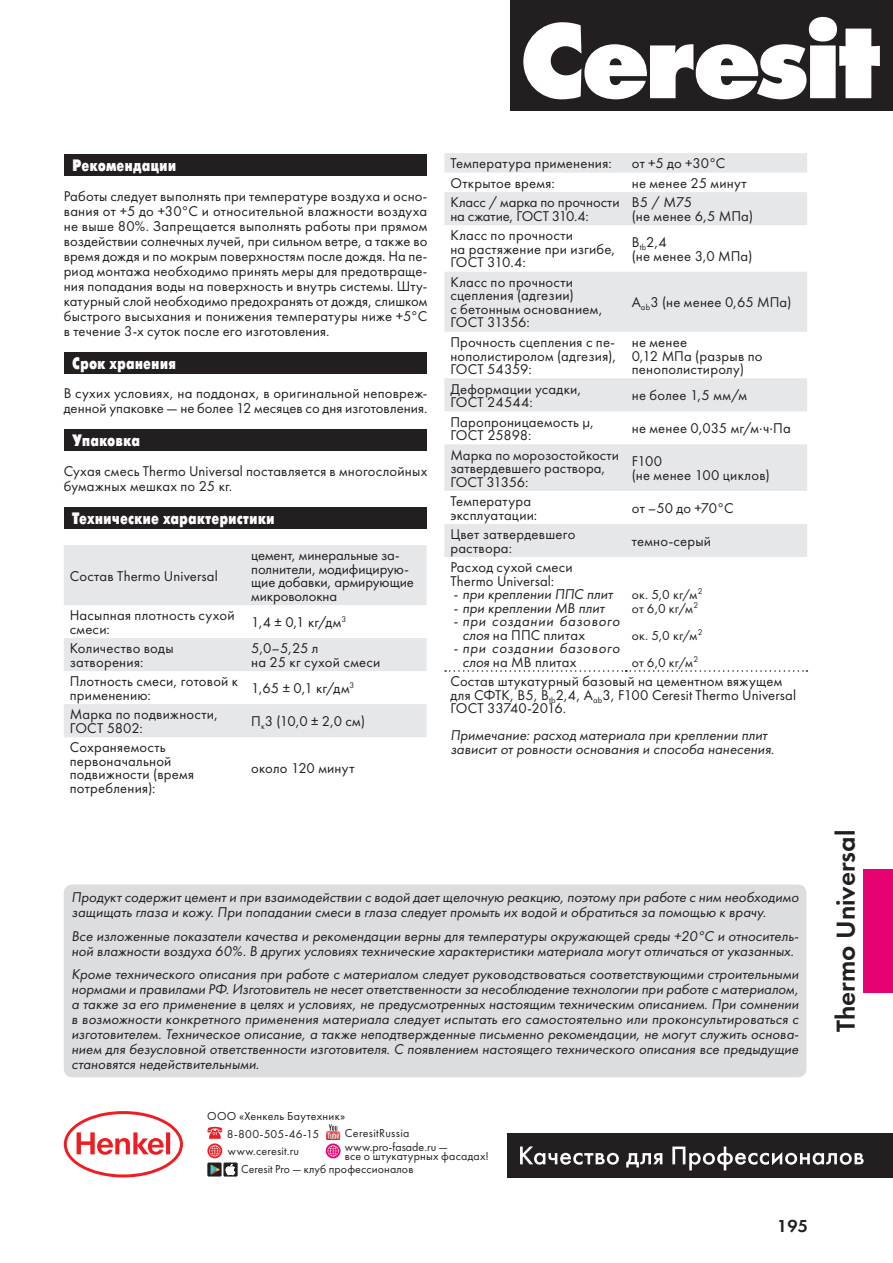
<style>
.page{position:relative;width:893px;height:1263px;background:#fff}
.page>*{position:absolute;margin:0;border:0;box-sizing:border-box;transform-origin:0 0}
.t1{font:27px "Futura Demi C";color:#231f20}
.t2{font:18px "Futura Demi C";color:#231f20}
.t3{font:16.5px "Futura Futuris Cond Extra Bold C";color:#fff}
.t4{font:14.7px/13.5px "Futura Book C";letter-spacing:.015em;color:#231f20}
.t5{font:italic 14.7px/15px "Futura Book C";letter-spacing:.005em;color:#231f20}
.t6{font:14.7px/13.5px "Futura Book C";letter-spacing:-.005em;color:#231f20}
.t7{font:italic 14.7px/13.5px "Futura Book C";letter-spacing:.03em;color:#231f20}
.t8{font:13.5px/13.5px "Futura Book C";letter-spacing:.02em;color:#231f20}
.t9{font:12px/18px "Futura Book C";letter-spacing:.015em;color:#231f20;text-align:center}
.s1{font-style:normal}
</style>
<div class="page">
<svg style="left:64px;top:1111px;width:119px;height:66px"></svg>
<div style="left:507px;top:1133px;width:386px;height:45px;background:#231f20"></div>
<svg style="left:520px;top:1146px;width:99px;height:19px"></svg>
<svg style="left:626px;top:1153px;width:36px;height:14px"></svg>
<svg style="left:672px;top:1146px;width:192px;height:24px"></svg>
<div style="left:510px;top:0;width:383px;height:111px;background:#231f20"></div>
<svg style="left:523px;top:17px;width:357px;height:82px"></svg>
<img style="left:325px;top:1124px;width:16px;height:16px">
<img style="left:207px;top:1162px;width:15px;height:14px">
<svg style="left:223px;top:1162px;width:15px;height:14px"></svg>
<svg style="left:207px;top:1127px;width:15px;height:12px"></svg>
<svg style="left:207px;top:1143px;width:15px;height:15px"></svg>
<svg style="left:209px;top:1145px;width:11px;height:11px"></svg>
<svg style="left:326px;top:1143px;width:15px;height:15px"></svg>
<svg style="left:328px;top:1145px;width:11px;height:11px"></svg>
<div style="left:64px;top:154px;width:363px;height:22px;background:#231f20"></div>
<div style="left:64px;top:352px;width:363px;height:22px;background:#231f20"></div>
<div style="left:64px;top:429px;width:363px;height:22px;background:#231f20"></div>
<div style="left:64px;top:507px;width:363px;height:22px;background:#231f20"></div>
<svg style="left:64px;top:545px;width:363px;height:192px;fill:#e6e7e9"></svg>
<svg style="left:444px;top:153px;width:363px;height:404px;fill:#e6e7e9"></svg>
<svg style="left:445px;top:670px;width:362px;height:2px"></svg>
<div style="left:864px;top:869px;width:29px;height:124px;background:#e60272"></div>
<div style="left:64px;top:884px;width:742px;height:193px;background:#dcdddf;border-radius:9px"></div>
<p class="t3" style="left:72px;top:156px;width:106px">Рекомендации</p>
<p class="t4" style="left:64px;top:189px;width:365px;line-height:15px;text-align:justify">Работы следует выполнять при температуре воздуха и осно&shy;вания от +5 до +30°C и относительной влажности воздуха не выше 80%. Запрещается выполнять работы при прямом воздействии солнечных лучей, при сильном ветре, а также во время дождя и по мокрым поверхностям после дождя. На пе&shy;риод монтажа необходимо принять меры для предотвраще&shy;ния попадания воды на поверхность и внутрь системы. Шту&shy;катурный слой необходимо предохранять от дождя, слишком быстрого высыхания и понижения температуры ниже +5°C в течение 3-х суток после его изготовления.</p>
<p class="t3" style="left:72px;top:354px;width:105px">Срок хранения</p>
<p class="t4" style="left:64px;top:386px;width:365px;line-height:15px">В сухих условиях, на поддонах, в оригинальной неповреж&shy;денной упаковке — не более 12 месяцев со дня изготовления.</p>
<p class="t3" style="left:72px;top:431px;width:69px">Упаковка</p>
<p class="t4" style="left:64px;top:464px;width:365px;line-height:15px">Сухая смесь Thermo Universal поставляется в многослойных бумажных мешках по 25 кг.</p>
<p class="t3" style="left:72px;top:509px;width:204px">Технические характеристики</p>
<p class="t4" style="left:70px;top:569px;width:150px">Состав Thermo Universal</p>
<p class="t6" style="left:251px;top:549px;width:164px">цемент, минеральные за&shy;полнители, модифицирую&shy;щие добавки, армирующие микроволокна</p>
<p class="t4" style="left:70px;top:609px;width:166px">Насыпная плотность сухой смеси:</p>
<p class="t4" style="left:251px;top:616px;width:97px">1,4 ± 0,1 кг/дм<sup>3</sup></p>
<p class="t4" style="left:70px;top:642px;width:105px">Количество воды затворения:</p>
<p class="t4" style="left:251px;top:642px;width:131px">5,0–5,25 л<br>на 25 кг сухой смеси</p>
<p class="t4" style="left:70px;top:675px;width:170px">Плотность смеси, готовой к применению:</p>
<p class="t4" style="left:251px;top:682px;width:105px">1,65 ± 0,1 кг/дм<sup>3</sup></p>
<p class="t4" style="left:70px;top:708px;width:150px">Марка по подвижности,<br>ГОСТ 5802:</p>
<p class="t4" style="left:251px;top:715px;width:115px">П<sub>к</sub>3 (10,0 ± 2,0 см)</p>
<p class="t4" style="left:70px;top:741px;width:126px">Сохраняемость первоначальной подвижности (время потребления):</p>
<p class="t4" style="left:251px;top:761px;width:105px">около 120 минут</p>
<p class="t4" style="left:450px;top:157px;width:163px">Температура применения:</p>
<p class="t4" style="left:632px;top:157px;width:95px">от +5 до +30°C</p>
<p class="t4" style="left:450px;top:176px;width:106px">Открытое время:</p>
<p class="t4" style="left:632px;top:176px;width:116px">не менее 25 минут</p>
<p class="t6" style="left:450px;top:196px;width:171px">Класс / марка по прочности на сжатие, ГОСТ 310.4:</p>
<p class="t4" style="left:632px;top:196px;width:123px">В5 / М75<br>(не менее 6,5 МПа)</p>
<p class="t4" style="left:450px;top:229px;width:167px">Класс по прочности<br>на растяжение при изгибе,<br>ГОСТ 310.4:</p>
<p class="t4" style="left:632px;top:236px;width:122px">B<sub>tb</sub>2,4<br>(не менее 3,0 МПа)</p>
<p class="t4" style="left:450px;top:276px;width:154px">Класс по прочности сцепления (адгезии)<br>с бетонным основанием,<br>ГОСТ 31356:</p>
<p class="t4" style="left:632px;top:296px;width:161px">А<sub>ab</sub>3 (не менее 0,65 МПа)</p>
<p class="t4" style="left:450px;top:336px;width:168px;text-align:justify">Прочность сцепления с пе&shy;нополистиролом (адгезия), ГОСТ 54359:</p>
<p class="t4" style="left:632px;top:336px;width:132px">не менее<br>0,12 МПа (разрыв по пенополистиролу)</p>
<p class="t4" style="left:450px;top:382px;width:133px">Деформации усадки,<br>ГОСТ 24544:</p>
<p class="t4" style="left:632px;top:389px;width:117px">не более 1,5 мм/м</p>
<p class="t4" style="left:450px;top:415px;width:145px">Паропроницаемость μ,<br>ГОСТ 25898:</p>
<p class="t4" style="left:632px;top:422px;width:161px">не менее 0,035 мг/м⋅ч⋅Па</p>
<p class="t4" style="left:450px;top:448px;width:170px">Марка по морозостойкости затвердевшего раствора,<br>ГОСТ 31356:</p>
<p class="t4" style="left:632px;top:455px;width:139px">F100<br>(не менее 100 циклов)</p>
<p class="t4" style="left:450px;top:495px;width:88px">Температура эксплуатации:</p>
<p class="t4" style="left:632px;top:501px;width:103px">от –50 до +70°C</p>
<p class="t4" style="left:450px;top:528px;width:126px">Цвет затвердевшего раствора:</p>
<p class="t4" style="left:632px;top:534px;width:81px">темно-серый</p>
<p class="t4" style="left:450px;top:561px;width:124px">Расход сухой смеси<br>Thermo Universal:</p>
<p class="t7" style="left:462px;top:588px;width:159px">при креплении ППС плит при креплении МВ плит при создании базового слоя <span class="s1">на ППС плитах<br></span>при создании базового слоя <span class="s1">на МВ плитах</span></p>
<p class="t8" style="left:632px;top:588px;width:72px">ок. 5,0 кг/м<sup>2 </sup>от 6,0 кг/м<sup>2</sup></p>
<p class="t8" style="left:632px;top:622px;width:72px;line-height:27px">ок. 5,0 кг/м<sup>2 </sup>от 6,0 кг/м<sup>2</sup></p>
<p class="t4" style="left:450px;top:675px;width:347px">Состав штукатурный базовый на цементном вяжущем для СФТК, B5, B<sub>tb</sub>2,4, A<sub>ab</sub>3, F100 Ceresit Thermo Universal<br>ГОСТ 33740-2016.</p>
<p class="t5" style="left:450px;top:729px;width:325px;line-height:13.5px">Примечание: расход материала при креплении плит зависит от ровности основания и способа нанесения.</p>
<p class="t5" style="left:72px;top:890px;width:729px">Продукт содержит цемент и при взаимодействии с водой дает щелочную реакцию, поэтому при работе с ним необходимо защищать глаза и кожу. При попадании смеси в глаза следует промыть их водой и обратиться за помощью к врачу.</p>
<p class="t5" style="left:72px;top:928px;width:729px">Все изложенные показатели качества и рекомендации верны для температуры окружающей среды +20°C и относитель&shy;ной влажности воздуха 60%. В других условиях технические характеристики материала могут отличаться от указанных.</p>
<p class="t5" style="left:72px;top:967px;width:729px;text-align:justify">Кроме технического описания при работе с материалом следует руководствоваться соответствующими строительными нормами и правилами РФ. Изготовитель не несет ответственности за несоблюдение технологии при работе с материалом, а также за его применение в целях и условиях, не предусмотренных настоящим техническим описанием. При сомнении в возможности конкретного применения материала следует испытать его самостоятельно или проконсультироваться с изготовителем. Техническое описание, а также неподтвержденные письменно рекомендации, не могут служить основа&shy;нием для безусловной ответственности изготовителя. С появлением настоящего технического описания все предыдущие становятся недействительными.</p>
<p class="t9" style="left:207px;top:1107px;width:139px">ООО «Хенкель Баутехник»<br>8-800-505-46-15</p>
<p class="t9" style="left:345px;top:1124px;width:66px">CeresitRussia</p>
<p class="t9" style="left:228px;top:1142px;width:73px">www.ceresit.ru</p>
<p class="t9" style="left:345px;top:1142px;width:146px;line-height:9.4px;text-align:left">www.pro-fasade.ru —<br>все о штукатурных фасадах!</p>
<p class="t9" style="left:241px;top:1160px;width:174px">Ceresit Pro — клуб профессионалов</p>
<p class="t2" style="left:777px;top:1215px;width:32px">195</p>
<h1 class="t1" style="left:830px;top:1032px;width:204px;rotate:-90deg">Thermo Universal</h1>
</div>
